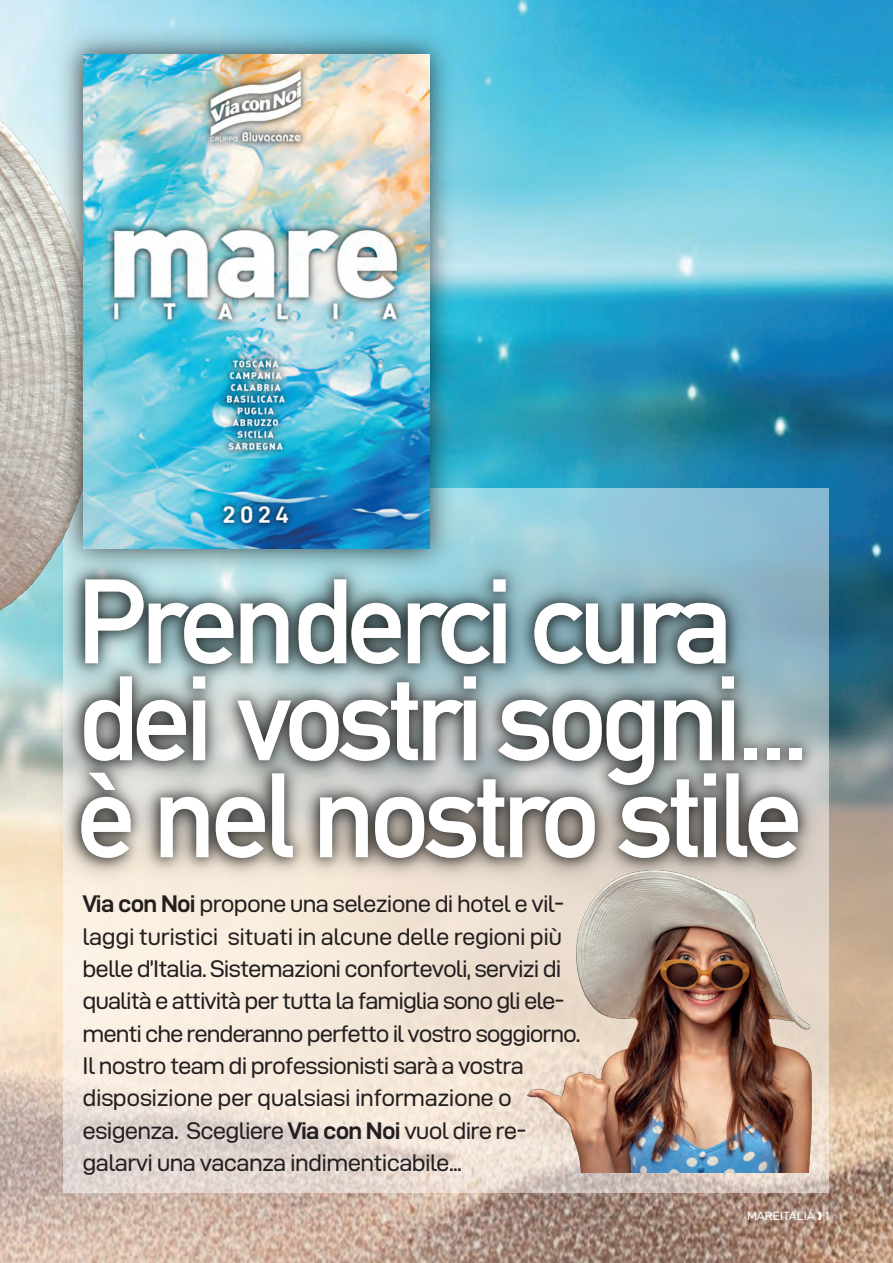
<style>
.page{position:relative;width:893px;height:1263px;background:#fff}
.page>*{position:absolute;margin:0;border:0;box-sizing:border-box;transform-origin:0 0}
.t1{font:700 117.6px/96.9px "DIN Alternate";letter-spacing:-.045em;color:#fff}
.t2{font:24.15px/32.2px "D DIN Exp";letter-spacing:-.035em;color:#231f20}
.t3{font:12px "D DIN Exp";color:#fff}
.s1{font-family:"D DIN Exp Bold"}
</style>
<div class="page">
<img style="left:165px;top:0;width:728px;height:1263px">
<div style="left:64px;top:488px;width:765px;height:705px;background:#fff;opacity:.5"></div>
<img style="left:527px;top:1020px;width:284px;height:152px">
<img style="left:165px;top:507px;width:728px;height:513px">
<img style="left:0;top:0;width:165px;height:1263px">
<img style="left:54px;top:25px;width:405px;height:553px">
<img style="left:84px;top:55px;width:345px;height:493px">
<h1 class="t1" style="left:77px;top:574px;width:735px">Prenderci cura dei vostri sogni... è nel nostro stile</h1>
<p class="t2" style="left:83px;top:890px;width:500px"><span class="s1">Via con Noi</span> propone una selezione di hotel e vil&shy;laggi turistici situati in alcune delle regioni più belle d’Italia. Sistemazioni confortevoli, servizi di qualità e attività per tutta la famiglia sono gli ele&shy;menti che renderanno perfetto il vostro soggiorno.<br>Il nostro team di professionisti sarà a vostra disposizione per qualsiasi informazione o esigenza. Scegliere <span class="s1">Via con Noi</span> vuol dire re&shy;galarvi una vacanza indimenticabile...</p>
<p class="t3" style="left:747px;top:1212px;width:84px">MAREITALIA ❱ 1</p>
</div>
